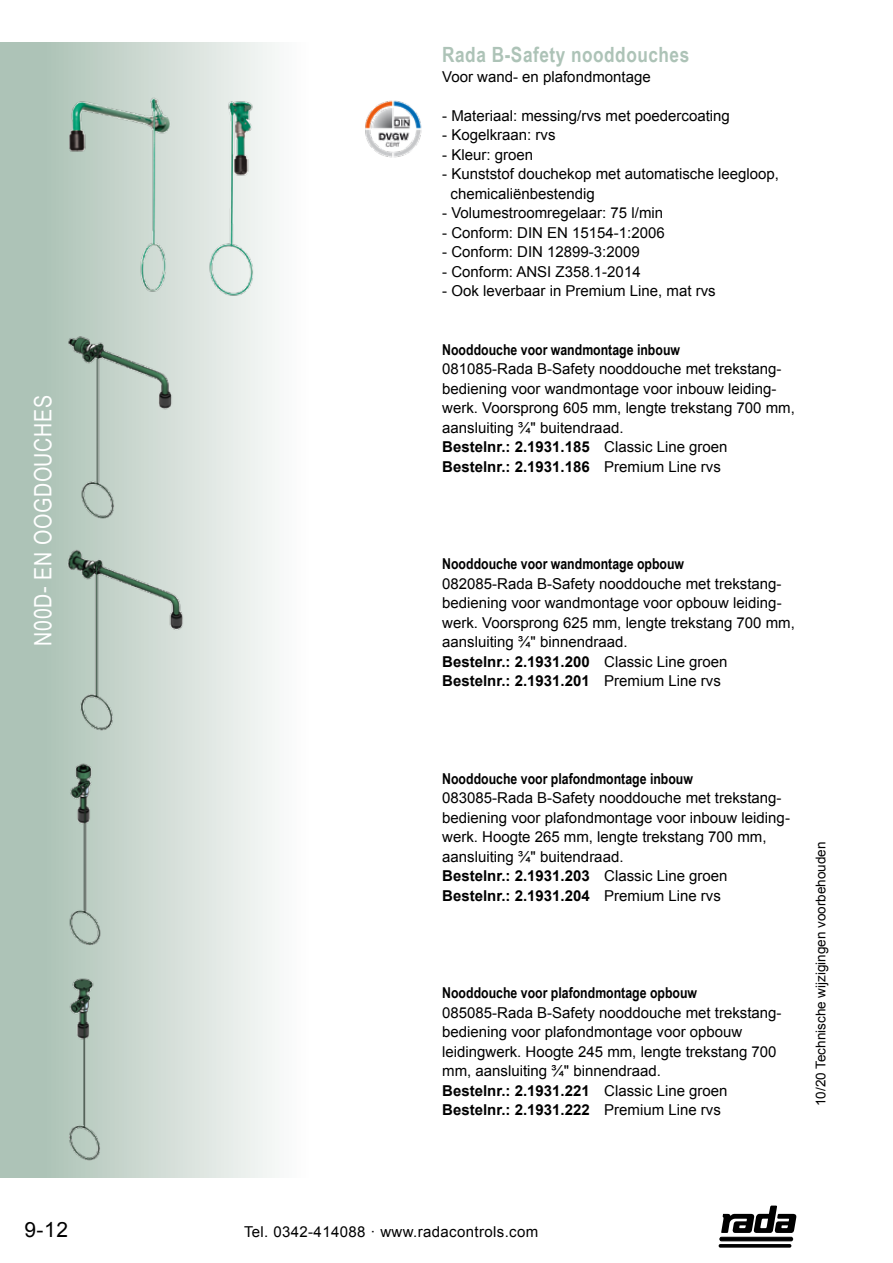
<style>
.page{position:relative;width:893px;height:1263px;background:#fff}
.page>*{position:absolute;margin:0;border:0;box-sizing:border-box;transform-origin:0 0}
.t1{font:24px "Arial Narrow";letter-spacing:.025em;color:#fff}
.t2{font:700 21px "Arial Narrow";letter-spacing:.025em;color:#adc3b7}
.t3{font:21px "Arial";color:#000}
.t4{font:15px/19.5px "Arial";color:#000}
.t5{font:700 15px "Arial Narrow";color:#000}
.t6{font:15px "Arial";letter-spacing:.025em;color:#000}
.t7{font:13.5px "Arial";color:#000}
.s1{font-weight:700}
</style>
<div class="page">
<div style="left:0;top:43px;width:421px;height:1135px;background:linear-gradient(to right,#a9c0b3,#fff)"></div>
<div style="left:720px;top:1237px;width:73px;height:4px;background:#080808;border:1px solid #000;border-radius:2px"></div>
<hr style="left:719px;top:1244px;width:72px;height:3px;background:#000;border-radius:2px">
<svg style="left:721px;top:1205px;width:75px;height:28px"></svg>
<img style="left:15px;top:92px;width:207px;height:207px">
<img style="left:129px;top:95px;width:207px;height:206px">
<img style="left:24px;top:333px;width:188px;height:187px">
<img style="left:28px;top:546px;width:188px;height:188px">
<img style="left:0;top:760px;width:181px;height:187px">
<img style="left:0;top:975px;width:181px;height:187px">
<img style="left:364px;top:97px;width:58px;height:63px">
<h1 class="t1" style="left:25px;top:646px;width:252px;rotate:-90deg">N00D- EN OOGDOUCHES</h1>
<h2 class="t3" style="left:24px;top:1215px;width:45px">9-12</h2>
<h2 class="t2" style="left:442px;top:39px;width:249px">Rada B-Safety nooddouches</h2>
<p class="t4" style="left:442px;top:66px;width:210px">Voor wand- en plafondmontage</p>
<p class="t4" style="left:442px;top:105px;width:289px">- Materiaal: messing/rvs met poedercoating</p>
<p class="t4" style="left:442px;top:125px;width:115px">- Kogelkraan: rvs</p>
<p class="t4" style="left:442px;top:144px;width:92px">- Kleur: groen</p>
<p class="t4" style="left:451px;top:164px;width:330px;text-indent:-8px">- Kunststof douchekop met automatische leegloop, chemicaliënbestendig</p>
<p class="t4" style="left:442px;top:203px;width:222px">- Volumestroomregelaar: 75 l/min</p>
<p class="t4" style="left:442px;top:222px;width:224px">- Conform: DIN EN 15154-1:2006</p>
<p class="t4" style="left:442px;top:242px;width:199px">- Conform: DIN 12899-3:2009</p>
<p class="t4" style="left:442px;top:261px;width:200px">- Conform: ANSI Z358.1-2014</p>
<p class="t4" style="left:442px;top:281px;width:275px">- Ook leverbaar in Premium Line, mat rvs</p>
<p class="t5" style="left:442px;top:338px;width:239px">Nooddouche voor wandmontage inbouw</p>
<p class="t4" style="left:442px;top:359px;width:354px">081085-Rada B-Safety nooddouche met trekstang&shy;bediening voor wandmontage voor inbouw leiding&shy;werk. Voorsprong 605 mm, lengte trekstang 700 mm, aansluiting ¾" buitendraad.<br><span class="s1">Bestelnr.: 2.1931.185</span> Classic Line groen <span class="s1">Bestelnr.: 2.1931.186</span> Premium Line rvs</p>
<p class="t5" style="left:442px;top:552px;width:243px">Nooddouche voor wandmontage opbouw</p>
<p class="t4" style="left:442px;top:573px;width:354px">082085-Rada B-Safety nooddouche met trekstang&shy;bediening voor wandmontage voor opbouw leiding&shy;werk. Voorsprong 625 mm, lengte trekstang 700 mm, aansluiting ¾" binnendraad.<br><span class="s1">Bestelnr.: 2.1931.200</span> Classic Line groen <span class="s1">Bestelnr.: 2.1931.201</span> Premium Line rvs</p>
<p class="t5" style="left:442px;top:767px;width:252px">Nooddouche voor plafondmontage inbouw</p>
<p class="t4" style="left:442px;top:788px;width:349px">083085-Rada B-Safety nooddouche met trekstang&shy;bediening voor plafondmontage voor inbouw leiding&shy;werk. Hoogte 265 mm, lengte trekstang 700 mm, aansluiting ¾" buitendraad.<br><span class="s1">Bestelnr.: 2.1931.203</span> Classic Line groen <span class="s1">Bestelnr.: 2.1931.204</span> Premium Line rvs</p>
<p class="t5" style="left:442px;top:981px;width:256px">Nooddouche voor plafondmontage opbouw</p>
<p class="t4" style="left:442px;top:1002px;width:341px">085085-Rada B-Safety nooddouche met trekstang&shy;bediening voor plafondmontage voor opbouw leidingwerk. Hoogte 245 mm, lengte trekstang 700 mm, aansluiting ¾" binnendraad.<br><span class="s1">Bestelnr.: 2.1931.221</span> Classic Line groen <span class="s1">Bestelnr.: 2.1931.222</span> Premium Line rvs</p>
<p class="t7" style="left:812px;top:1106px;width:266px;rotate:-90deg">10/20 Technische wijzigingen voorbehouden</p>
<p class="t6" style="left:244px;top:1222px;width:296px">Tel. 0342-414088 · www.radacontrols.com</p>
</div>
